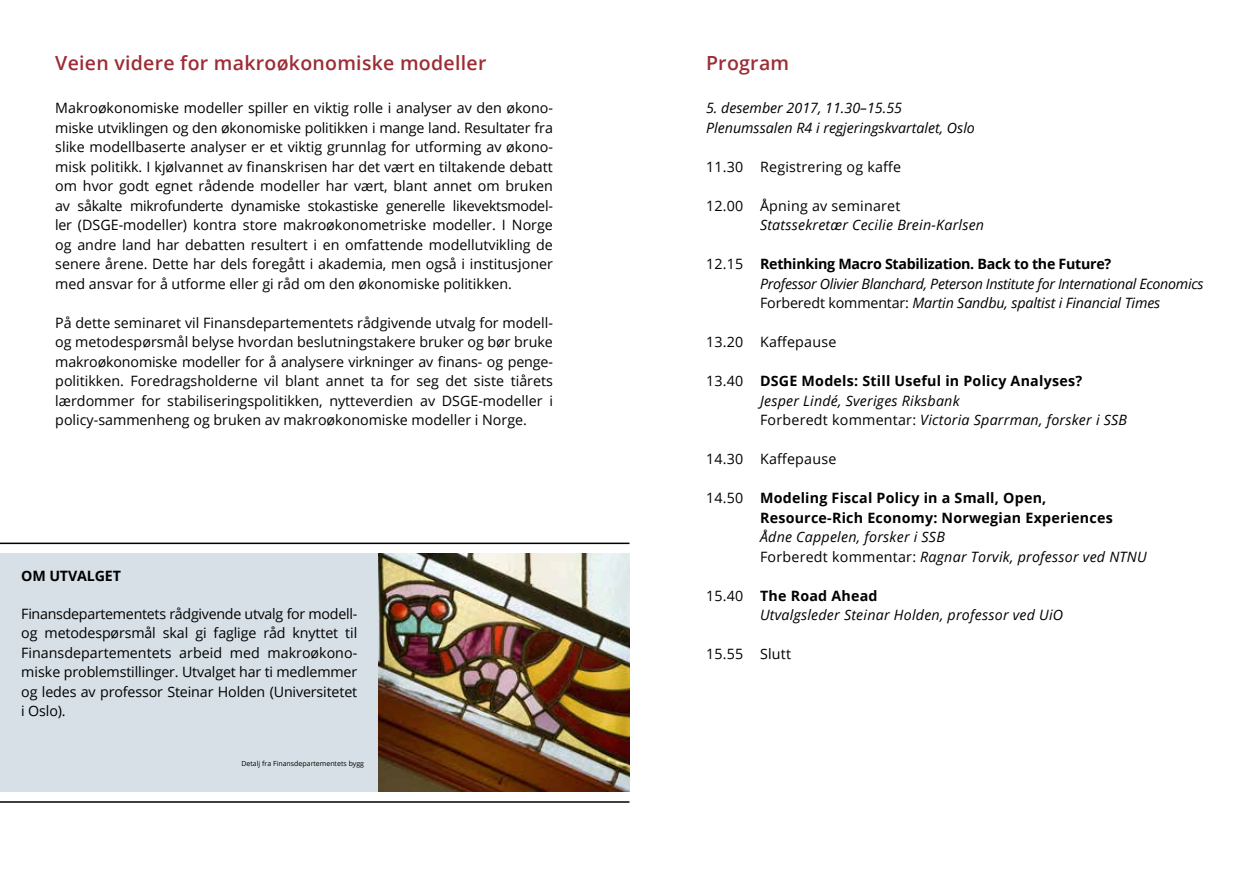
<style>
.page{position:relative;width:1259px;height:893px;background:#fff}
.page>*{position:absolute;margin:0;border:0;box-sizing:border-box;transform-origin:0 0}
.UnOverskrift_2{font:600 19.5px "Open Sans";letter-spacing:.015em;color:#9d2c35}
.Normal_boks{font:14.25px/19.5px "Open Sans";color:#000;text-align:justify}
.friliste{font:italic 14.25px "Open Sans";letter-spacing:.015em;color:#000}
.friliste-2{font:700 14.25px/19.5px "Open Sans";letter-spacing:.015em;color:#000}
.friliste-3{font:14.25px "Open Sans";letter-spacing:.015em;color:#000}
.friliste-4{font:italic 14.25px "Open Sans";letter-spacing:-.02em;color:#000}
.UnOverskrift_3{font:italic 14.25px "Open Sans";color:#000}
.friliste-5{font:italic 14.25px "Open Sans";letter-spacing:-.01em;color:#000}
.friliste-6{font:700 14.25px "Open Sans";letter-spacing:-.02em;color:#000}
.Normal_boks_tittel{font:700 14.25px "Open Sans";letter-spacing:-.01em;color:#000}
.figur-noter{font:7.05px "Open Sans";color:#000}
.s1{font-weight:400}
.s2{font-style:normal}
</style>
<div class="page">
<div style="left:0;top:553px;width:378px;height:238px;background:#d7e0e6"></div>
<img style="left:378px;top:553px;width:251px;height:238px">
<hr style="left:0;top:801px;width:629px;height:2px;background:#000">
<hr style="left:0;top:543px;width:629px;height:1px;background:#000">
<p class="UnOverskrift_2" style="left:55px;top:50px;width:433px">Veien videre for makroøkonomiske modeller</p>
<p class="Normal_boks" style="left:55px;top:98px;width:499px">Makroøkonomiske modeller spiller en viktig rolle i analyser av den økono&shy;miske utviklingen og den økonomiske politikken i mange land. Resultater fra slike modellbaserte analyser er et viktig grunnlag for utforming av økono&shy;misk politikk. I kjølvannet av finanskrisen har det vært en tiltakende debatt om hvor godt egnet rådende modeller har vært, blant annet om bruken av såkalte mikrofunderte dynamiske stokastiske generelle likevektsmodel&shy;ler (DSGE-modeller) kontra store makroøkonometriske modeller. I Norge og andre land har debatten resultert i en omfattende modellutvikling de senere årene. Dette har dels foregått i akademia, men også i institusjoner med ansvar for å utforme eller gi råd om den økonomiske politikken.</p>
<p class="Normal_boks" style="left:55px;top:313px;width:499px">På dette seminaret vil Finansdepartementets rådgivende utvalg for modell&shy;og metodespørsmål belyse hvordan beslutningstakere bruker og bør bruke makroøkonomiske modeller for å analysere virkninger av finans- og penge&shy;politikken. Foredragsholderne vil blant annet ta for seg det siste tiårets lærdommer for stabiliseringspolitikken, nytteverdien av DSGE-modeller i policy-sammenheng og bruken av makroøkonomiske modeller i Norge.</p>
<p class="Normal_boks_tittel" style="left:21px;top:566px;width:101px">OM UTVALGET</p>
<p class="Normal_boks" style="left:21px;top:604px;width:337px">Finansdepartementets rådgivende utvalg for modell&shy;og metodespørsmål skal gi faglige råd knyttet til Finansdepartementets arbeid med makroøkono&shy;miske problemstillinger. Utvalget har ti medlemmer og ledes av professor Steinar Holden (Universitetet i Oslo).</p>
<p class="figur-noter" style="left:241px;top:758px;width:124px">Detalj fra Finansdepartementets bygg</p>
<p class="UnOverskrift_2" style="left:706px;top:50px;width:85px">Program</p>
<p class="UnOverskrift_3" style="left:706px;top:98px;width:197px">5. desember 2017, 11.30–15.55</p>
<p class="UnOverskrift_3" style="left:706px;top:118px;width:270px">Plenumssalen R4 i regjeringskvartalet, Oslo</p>
<p class="friliste-3" style="left:706px;top:157px;width:197px">11.30 Registrering og kaffe</p>
<p class="friliste-3" style="left:706px;top:196px;width:196px">12.00 Åpning av seminaret</p>
<p class="friliste" style="left:760px;top:215px;width:226px">Statssekretær Cecilie Brein-Karlsen</p>
<p class="friliste-6" style="left:706px;top:254px;width:407px"><span class="s1">12.15</span> Rethinking Macro Stabilization. Back to the Future?</p>
<p class="friliste-4" style="left:760px;top:274px;width:445px">Professor Olivier Blanchard, Peterson Institute for International Economics</p>
<p class="friliste-5" style="left:760px;top:293px;width:402px"><span class="s2">Forberedt kommentar:</span> Martin Sandbu, spaltist i Financial Times</p>
<p class="friliste-3" style="left:706px;top:332px;width:132px">13.20 Kaffepause</p>
<p class="friliste-2" style="left:706px;top:371px;width:377px"><span class="s1">13.40</span> DSGE Models: Still Useful in Policy Analyses?</p>
<p class="friliste" style="left:760px;top:391px;width:201px">Jesper Lindé, Sveriges Riksbank</p>
<p class="friliste" style="left:760px;top:410px;width:368px"><span class="s2">Forberedt kommentar:</span> Victoria Sparrman, forsker i SSB</p>
<p class="friliste-3" style="left:706px;top:449px;width:132px">14.30 Kaffepause</p>
<p class="friliste-2" style="left:760px;top:488px;width:354px;text-indent:-54px"><span class="s1">14.50</span> Modeling Fiscal Policy in a Small, Open,<br>Resource-Rich Economy: Norwegian Experiences</p>
<p class="friliste" style="left:760px;top:527px;width:186px">Ådne Cappelen, forsker i SSB</p>
<p class="friliste" style="left:760px;top:547px;width:388px"><span class="s2">Forberedt kommentar:</span> Ragnar Torvik, professor ved NTNU</p>
<p class="friliste-2" style="left:706px;top:586px;width:173px"><span class="s1">15.40</span> The Road Ahead</p>
<p class="friliste" style="left:760px;top:605px;width:305px">Utvalgsleder Steinar Holden, professor ved UiO</p>
<p class="friliste-3" style="left:706px;top:644px;width:87px">15.55 Slutt</p>
</div>
